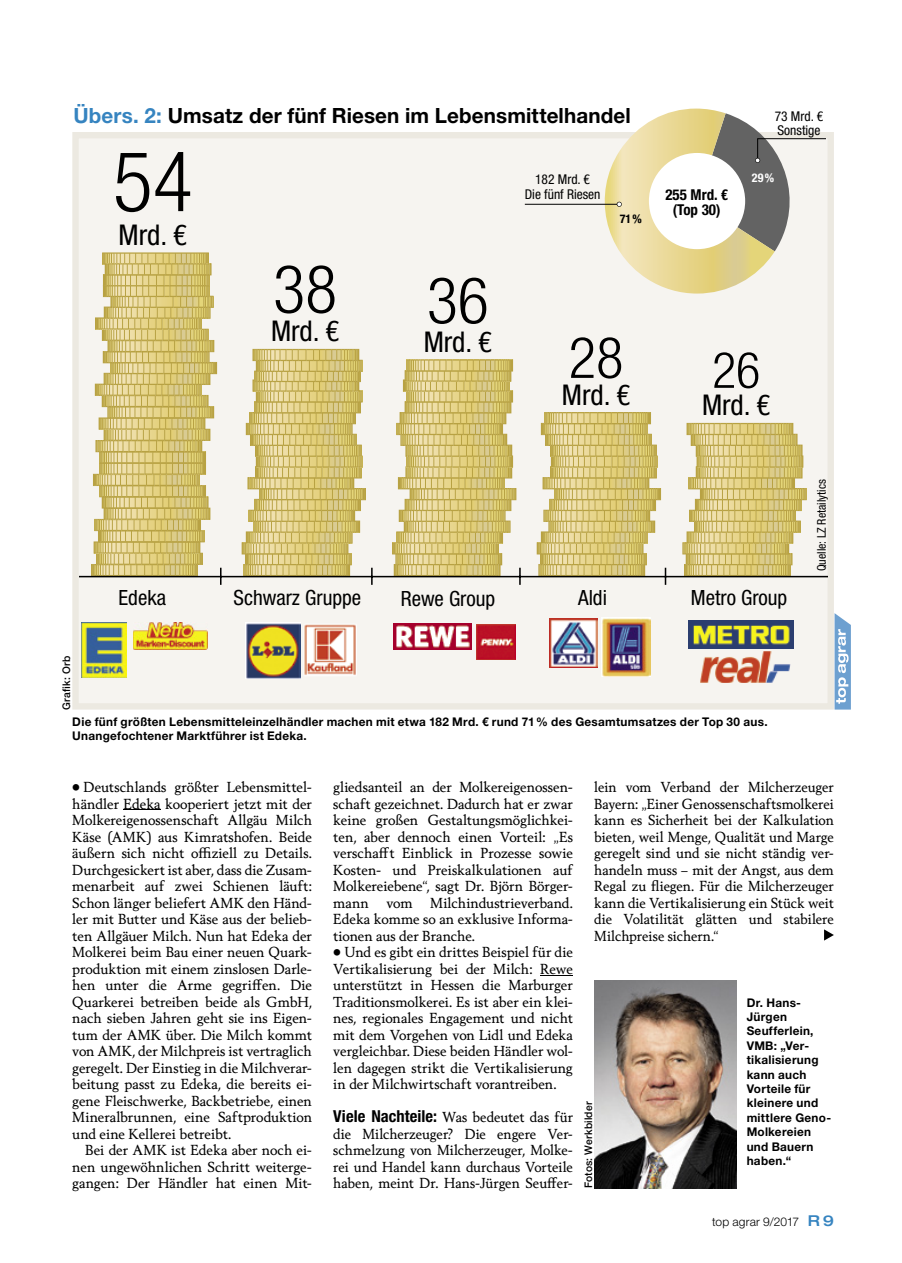
<style>
.page{position:relative;width:902px;height:1263px;background:#fff}
.page>*{position:absolute;margin:0;border:0;box-sizing:border-box;transform-origin:0 0}
.t1{font:300 condensed 83.55px "Helvetica Neue LT Pro";color:#000}
.t2{font:300 condensed 66.75px "Helvetica Neue LT Pro";color:#000}
.t3{font:300 condensed 64.35px "Helvetica Neue LT Pro";color:#000}
.t4{font:300 condensed 57.3px "Helvetica Neue LT Pro";color:#000}
.t5{font:300 condensed 50.1px "Helvetica Neue LT Pro";color:#000}
.t6{font:condensed 28.65px "Helvetica Neue LT Pro";color:#000}
.t7{font:700 21px "Helvetica Neue LT Pro";letter-spacing:.005em;color:#000}
.t8{font:condensed 21px "Helvetica Neue LT Pro";color:#000}
.t9{font:700 condensed 15px/15px "Helvetica Neue LT Pro";color:#000;text-align:center}
.t10{font:13.95px/16.5px "Berling Nova Text Pro";color:#000;text-align:justify}
.t11{font:13.95px/16.5px "Berling Nova Text Pro";color:#000;text-align:justify;scale:.96 1}
.t12{font:condensed 13.5px/14.2px "Helvetica Neue LT Pro";color:#000}
.t13{font:700 12px/14.4px "Helvetica Neue LT Pro";letter-spacing:.025em;color:#000}
.t14{font:condensed 12px "Helvetica Neue LT Pro";color:#000}
.t15{font:300 12px "Helvetica Neue LT Pro";letter-spacing:.01em;color:#000}
.t16{font:700 condensed 12px "Helvetica Neue LT Pro";color:#000}
.t17{font:700 condensed 12px "Helvetica Neue LT Pro";color:#fff}
.t18{font:500 10.5px "Helvetica Neue LT Pro";letter-spacing:.02em;color:#000}
.s1{color:#3684c0}
.s2{font-family:"Helvetica Neue LT Pro";font-weight:700;font-stretch:condensed;font-size:16.5px}
.s3{font-weight:500;font-stretch:expanded;font-size:15px;color:#3684c0}
</style>
<div class="page">
<div style="left:72px;top:132px;width:761px;height:577px;background:#f6f4f0"></div>
<hr style="left:124px;top:810px;width:37px;height:1px;background:#000">
<img style="left:550px;top:618px;width:47px;height:50px">
<div style="left:91px;top:564px;width:107px;height:12px;border:1px solid #b8a243"></div>
<div style="left:241px;top:542px;width:107px;height:12px;border:1px solid #b8a243"></div>
<div style="left:259px;top:488px;width:107px;height:12px;border:1px solid #b8a243"></div>
<svg style="left:243px;top:349px;width:122px;height:227px;background:#d8c883"></svg>
<div style="left:392px;top:542px;width:107px;height:12px;border:1px solid #b8a243"></div>
<div style="left:406px;top:359px;width:107px;height:13px;border:1px solid #b8a243"></div>
<div style="left:536px;top:542px;width:107px;height:12px;border:1px solid #b8a243"></div>
<div style="left:544px;top:412px;width:107px;height:12px;border:1px solid #b8a243"></div>
<div style="left:699px;top:488px;width:107px;height:12px;border:1px solid #b8a243"></div>
<svg style="left:683px;top:423px;width:122px;height:153px;background:#d8c883"></svg>
<hr style="left:79px;top:576px;width:748px;height:1px;background:#000">
<svg style="left:92px;top:253px;width:129px;height:332px"></svg>
<svg style="left:371px;top:568px;width:1px;height:17px"></svg>
<svg style="left:393px;top:360px;width:127px;height:225px"></svg>
<svg style="left:538px;top:413px;width:128px;height:172px"></svg>
<img style="left:689px;top:620px;width:104px;height:28px">
<img style="left:700px;top:651px;width:90px;height:32px">
<img style="left:601px;top:618px;width:49px;height:59px">
<img style="left:82px;top:623px;width:45px;height:54px">
<img style="left:133px;top:623px;width:74px;height:26px">
<img style="left:245px;top:623px;width:56px;height:55px">
<img style="left:303px;top:623px;width:53px;height:53px">
<img style="left:393px;top:624px;width:78px;height:25px">
<img style="left:476px;top:625px;width:40px;height:34px">
<svg style="left:834px;top:613px;width:16px;height:96px"></svg>
<hr style="left:525px;top:204px;width:94px;height:1px;background:#000">
<svg style="left:591px;top:109px;width:234px;height:185px"></svg>
<hr style="left:540px;top:975px;width:33px;height:1px;background:#000">
<img style="left:594px;top:980px;width:142px;height:208px">
<svg style="left:824px;top:929px;width:9px;height:11px"></svg>
<h3 class="t7" style="left:73px;top:102px;width:558px"><span class="s1">Übers. 2:</span> Umsatz der fünf Riesen im Lebensmittelhandel</h3>
<h1 class="t1" style="left:113px;top:134px;width:82px">54</h1>
<h3 class="t6" style="left:119px;top:217px;width:70px">Mrd. €</h3>
<h2 class="t2" style="left:273px;top:251px;width:66px">38</h2>
<h3 class="t6" style="left:271px;top:314px;width:70px">Mrd. €</h3>
<p class="t12" style="left:524px;top:172px;width:77px;line-height:15px;text-align:center">182 Mrd. €<br>Die fünf Riesen</p>
<p class="t16" style="left:619px;top:212px;width:24px">71%</p>
<h3 class="t3" style="left:427px;top:263px;width:63px">36</h3>
<h3 class="t6" style="left:423px;top:325px;width:70px">Mrd. €</h3>
<h3 class="t4" style="left:568px;top:325px;width:56px">28</h3>
<h3 class="t6" style="left:562px;top:378px;width:70px">Mrd. €</h3>
<p class="t12" style="left:774px;top:108px;width:50px">73 Mrd. €<br>Sonstige</p>
<p class="t9" style="left:665px;top:187px;width:64px">255 Mrd. € (Top 30)</p>
<p class="t17" style="left:751px;top:171px;width:24px">29%</p>
<h3 class="t5" style="left:712px;top:341px;width:50px">26</h3>
<h3 class="t6" style="left:702px;top:388px;width:70px">Mrd. €</h3>
<p class="t14" style="left:814px;top:571px;width:94px;rotate:-90deg">Quelle: LZ Retailytics</p>
<p class="t18" style="left:60px;top:709px;width:55px;rotate:-90deg">Grafik: Orb</p>
<h3 class="t8" style="left:118px;top:586px;width:49px">Edeka</h3>
<h3 class="t8" style="left:233px;top:586px;width:129px">Schwarz Gruppe</h3>
<h3 class="t8" style="left:401px;top:586px;width:96px">Rewe Group</h3>
<h3 class="t8" style="left:578px;top:586px;width:30px">Aldi</h3>
<h3 class="t8" style="left:690px;top:586px;width:98px">Metro Group</h3>
<p class="t13" style="left:72px;top:714px;width:696px">Die fünf größten Lebensmitteleinzelhändler machen mit etwa 182 Mrd. € rund 71 % des Gesamtumsatzes der Top 30 aus.<br>Unangefochtener Marktführer ist Edeka.</p>
<p class="t10" style="left:333px;top:778px;width:241px">gliedsanteil an der Molkereigenossen&shy;schaft gezeichnet. Dadurch hat er zwar keine großen Gestaltungsmöglichkei&shy;ten, aber dennoch einen Vorteil: „Es verschafft Einblick in Prozesse sowie Kosten- und Preiskalkulationen auf Molkereiebene“, sagt Dr. Björn Börger&shy;mann</p>
<p class="t10" style="left:72px;top:778px;width:241px">• Deutschlands größter Lebensmittel&shy;händler Edeka kooperiert jetzt mit der Molkereigenossenschaft Allgäu Milch Käse (AMK) aus Kimratshofen. Beide äußern sich nicht offiziell zu Details.<br>Durchgesickert ist aber, dass die Zusam&shy;menarbeit auf zwei Schienen läuft:<br>Schon länger beliefert AMK den Händ&shy;ler mit Butter und Käse aus der belieb&shy;ten Allgäuer Milch. Nun hat Edeka der Molkerei beim Bau einer neuen Quark&shy;produktion mit einem zinslosen Darle&shy;hen unter die Arme gegriffen. Die Quarkerei betreiben beide als GmbH, nach sieben Jahren geht sie ins Eigen&shy;tum der AMK über. Die Milch kommt von AMK, der Milchpreis ist vertraglich geregelt. Der Einstieg in die Milchverar&shy;beitung passt zu Edeka, die bereits ei&shy;gene Fleischwerke, Backbetriebe, einen Mineralbrunnen, eine Saftproduktion und eine Kellerei betreibt.</p>
<p class="t10" style="left:72px;top:1141px;width:241px;text-indent:13px">Bei der AMK ist Edeka aber noch ei&shy;nen ungewöhnlichen Schritt weiterge&shy;gangen: Der Händler hat einen Mit-</p>
<p class="t11" style="left:594px;top:778px;width:251px">lein vom Verband der Milcherzeuger Bayern: „Einer Genossenschaftsmolkerei kann es Sicherheit bei der Kalkulation bieten, weil Menge, Qualität und Marge geregelt sind und sie nicht ständig ver&shy;handeln muss – mit der Angst, aus dem Regal zu fliegen. Für die Milcherzeuger kann die Vertikalisierung ein Stück weit die Volatilität glätten und stabilere Milchpreise sichern.“</p>
<p class="t10" style="left:333px;top:894px;width:241px;text-indent:97px">Milchindustrieverband.<br>Edeka komme so an exklusive Informa&shy;tionen aus der Branche.</p>
<p class="t10" style="left:333px;top:943px;width:241px">• Und es gibt ein drittes Beispiel für die Vertikalisierung bei der Milch: Rewe unterstützt in Hessen die Marburger Traditionsmolkerei. Es ist aber ein klei&shy;nes, regionales Engagement und nicht mit dem Vorgehen von Lidl und Edeka vergleichbar. Diese beiden Händler wol&shy;len dagegen strikt die Vertikalisierung in der Milchwirtschaft vorantreiben.</p>
<p class="t11" style="left:333px;top:1108px;width:251px"><span class="s2">Viele Nachteile:</span> Was bedeutet das für die Milcherzeuger? Die engere Ver&shy;schmelzung von Milcherzeuger, Molke&shy;rei und Handel kann durchaus Vorteile haben, meint Dr. Hans-Jürgen Seuffer-</p>
<p class="t10" style="left:386px;top:894px;width:28px">vom</p>
<p class="t13" style="left:746px;top:995px;width:86px">Dr. Hans-<br>Jürgen<br>Seufferlein,<br>VMB: „Ver&shy;tikalisierung kann auch<br>Vorteile für kleinere und mittlere Geno-<br>Molkereien und Bauern haben.“</p>
<p class="t18" style="left:582px;top:1188px;width:88px;rotate:-90deg">Fotos: Werkbilder</p>
<p class="t15" style="left:712px;top:1214px;width:123px">top agrar 9/2017 <span class="s3">R 9</span></p>
</div>
